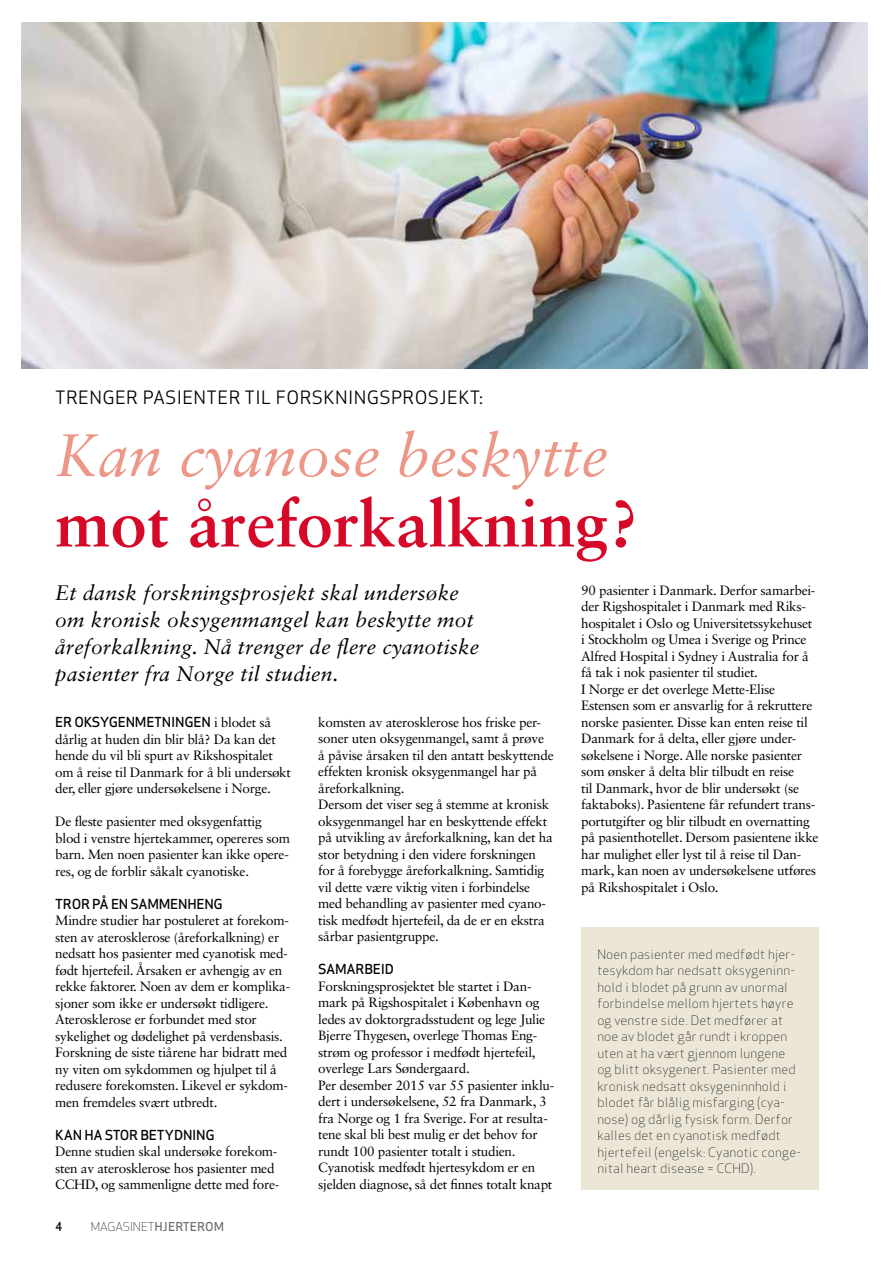
<style>
.page{position:relative;width:893px;height:1263px;background:#fff}
.page>*{position:absolute;margin:0;border:0;box-sizing:border-box;transform-origin:0 0}
.t1{font:700 66px "Sabon LT Std";color:#d70929}
.t2{font:italic 60px "Sabon LT Std";color:#ec9787}
.t3{font:italic 21px/27px "Sabon LT Std";letter-spacing:.01em;color:#000}
.t4{font:18px "Apex Sans Book T";letter-spacing:.02em;color:#000}
.t5{font:13.5px/16.5px "Sabon LT Std";letter-spacing:-.02em;color:#000}
.t6{font:13.5px "Apex Sans Medium T";letter-spacing:-.02em;color:#000}
.t7{font:12.75px/16.5px "Apex Sans Light T";letter-spacing:.01em;color:#000}
.t8{font:12px "Apex Sans Light T";color:#000}
.t9{font:12px "Apex Sans Medium T";color:#000}
.s1{font-family:"Sabon LT Std"}
.s2{font-family:"Apex Sans Medium T";color:#706f6f}
</style>
<div class="page">
<div style="left:581px;top:927px;width:238px;height:262px;background:#ebe6d6"></div>
<img style="left:21px;top:23px;width:846px;height:346px">
<h3 class="t4" style="left:55px;top:386px;width:429px">TRENGER PASIENTER TIL FORSKNINGSPROSJEKT:</h3>
<h2 class="t2" style="left:55px;top:420px;width:554px">Kan cyanose beskytte</h2>
<h1 class="t1" style="left:55px;top:483px;width:584px">mot åreforkalkning?</h1>
<h3 class="t3" style="left:55px;top:579px;width:425px">Et dansk forskningsprosjekt skal undersøke om kronisk oksygenmangel kan beskytte mot åreforkalkning. Nå trenger de flere cyanotiske pasienter fra Norge til studien.</h3>
<p class="t5" style="left:581px;top:581px;width:239px">90 pasienter i Danmark. Derfor samarbei&shy;der Rigshospitalet i Danmark med Riks&shy;hospitalet i Oslo og Universitetssykehuset i Stockholm og Umea i Sverige og Prince Alfred Hospital i Sydney i Australia for å få tak i nok pasienter til studiet.<br>I Norge er det overlege Mette-Elise Estensen som er ansvarlig for å rekruttere norske pasienter. Disse kan enten reise til Danmark for å delta, eller gjøre under&shy;søkelsene i Norge. Alle norske pasienter som ønsker å delta blir tilbudt en reise<br>til Danmark, hvor de blir undersøkt (se faktaboks). Pasientene får refundert trans&shy;portutgifter og blir tilbudt en overnatting på pasienthotellet. Dersom pasientene ikke har mulighet eller lyst til å reise til Dan&shy;mark, kan noen av undersøkelsene utføres på Rikshospitalet i Oslo.</p>
<p class="t5" style="left:318px;top:714px;width:237px">komsten av aterosklerose hos friske per&shy;soner uten oksygenmangel, samt å prøve å påvise årsaken til den antatt beskyttende effekten kronisk oksygenmangel har på åreforkalkning.<br>Dersom det viser seg å stemme at kronisk oksygenmangel har en beskyttende effekt på utvikling av åreforkalkning, kan det ha stor betydning i den videre forskningen for å forebygge åreforkalkning. Samtidig vil dette være viktig viten i forbindelse med behandling av pasienter med cyano&shy;tisk medfødt hjertefeil, da de er en ekstra sårbar pasientgruppe.</p>
<p class="t6" style="left:318px;top:960px;width:77px">SAMARBEID</p>
<p class="t5" style="left:318px;top:978px;width:238px">Forskningsprosjektet ble startet i Dan&shy;mark på Rigshospitalet i København og ledes av doktorgradsstudent og lege Julie Bjerre Thygesen, overlege Thomas Eng&shy;strøm og professor i medfødt hjertefeil, overlege Lars Søndergaard.<br>Per desember 2015 var 55 pasienter inklu&shy;dert i undersøkelsene, 52 fra Danmark, 3 fra Norge og 1 fra Sverige. For at resulta&shy;tene skal bli best mulig er det behov for rundt 100 pasienter totalt i studien.<br>Cyanotisk medfødt hjertesykdom er en sjelden diagnose, så det finnes totalt knapt</p>
<p class="t6" style="left:55px;top:713px;width:218px">ER OKSYGENMETNINGEN <span class="s1">i blodet så</span></p>
<p class="t5" style="left:55px;top:731px;width:237px">dårlig at huden din blir blå? Da kan det hende du vil bli spurt av Rikshospitalet om å reise til Danmark for å bli undersøkt der, eller gjøre undersøkelsene i Norge.</p>
<p class="t5" style="left:55px;top:813px;width:236px">De fleste pasienter med oksygenfattig blod i venstre hjertekammer, opereres som barn. Men noen pasienter kan ikke opere&shy;res, og de forblir såkalt cyanotiske.</p>
<p class="t6" style="left:55px;top:895px;width:169px">TROR PÅ EN SAMMENHENG</p>
<p class="t5" style="left:55px;top:912px;width:236px">Mindre studier har postuleret at forekom&shy;sten av aterosklerose (åreforkalkning) er nedsatt hos pasienter med cyanotisk med&shy;født hjertefeil. Årsaken er avhengig av en rekke faktorer. Noen av dem er komplika&shy;sjoner som ikke er undersøkt tidligere.<br>Aterosklerose er forbundet med stor sykelighet og dødelighet på verdensbasis.<br>Forskning de siste tiårene har bidratt med ny viten om sykdommen og hjulpet til å redusere forekomsten. Likevel er sykdom&shy;men fremdeles svært utbredt.</p>
<p class="t6" style="left:55px;top:1126px;width:161px">KAN HA STOR BETYDNING</p>
<p class="t5" style="left:55px;top:1143px;width:226px">Denne studien skal undersøke forekom&shy;sten av aterosklerose hos pasienter med<br>CCHD, og sammenligne dette med fore-</p>
<p class="t7" style="left:597px;top:945px;width:205px">Noen pasienter med medfødt hjer&shy;tesykdom har nedsatt oksygeninn&shy;hold i blodet på grunn av unormal forbindelse mellom hjertets høyre og venstre side. Det medfører at noe av blodet går rundt i kroppen uten at ha vært gjennom lungene og blitt oksygenert. Pasienter med kronisk nedsatt oksygeninnhold i blodet får blålig misfarging (cya&shy;nose) og dårlig fysisk form. Derfor kalles det en cyanotisk medfødt hjertefeil (engelsk: Cyanotic conge&shy;nital heart disease = CCHD).</p>
<p class="t9" style="left:55px;top:1219px;width:9px">4</p>
<p class="t8" style="left:91px;top:1219px;width:135px">MAGASINET<span class="s2">HJERTEROM</span></p>
</div>
